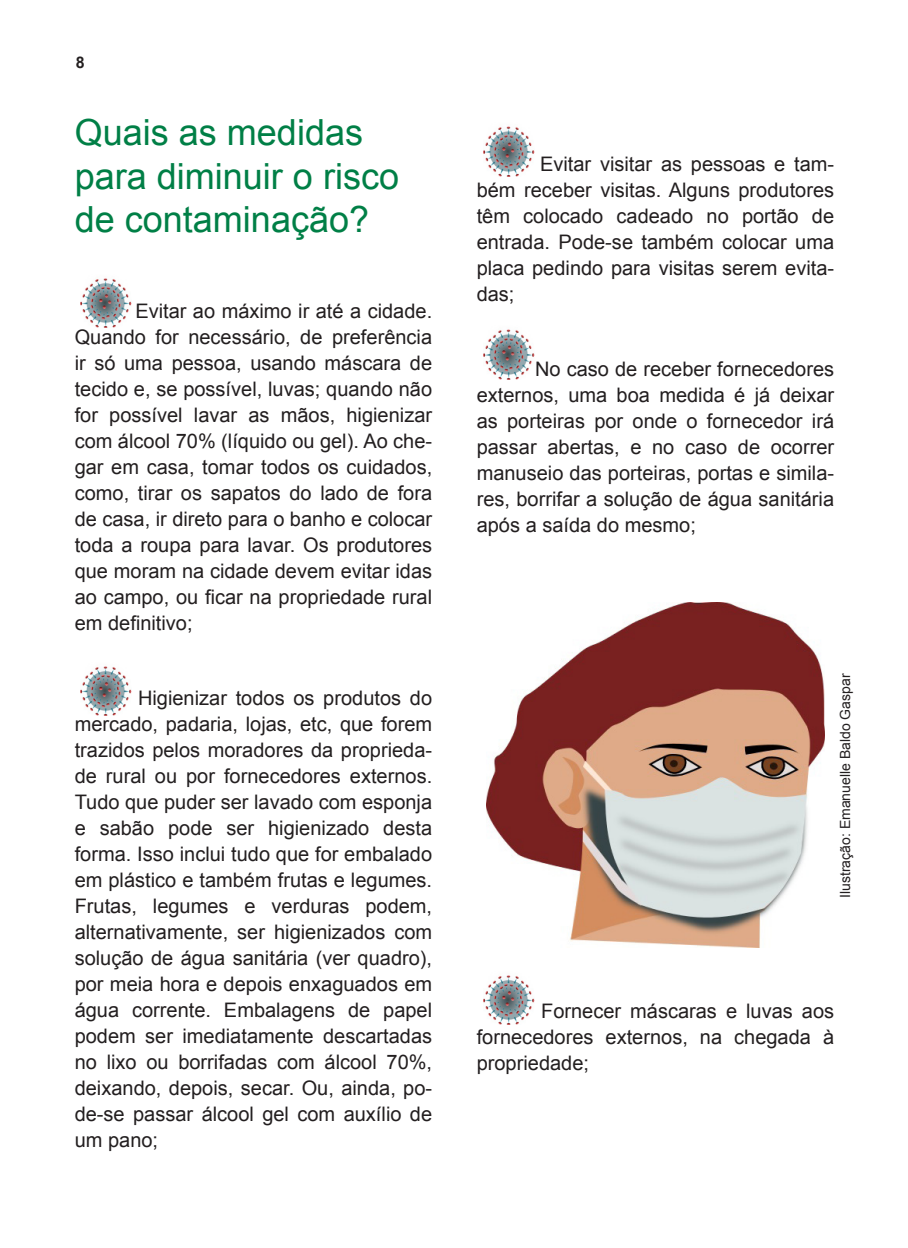
<style>
.page{position:relative;width:908px;height:1248px;background:#fff}
.page>*{position:absolute;margin:0;border:0;box-sizing:border-box;transform-origin:0 0}
.TITULO_1{font:36px/43.2px "Arial";color:#007f46}
.MIOLO{font:20px/26px "Arial";color:#231f20;text-align:justify}
.t1{font:700 16px "Arial";color:#231f20}
.CREDITO_FOTO{font:14px "Arial";color:#231f20}
</style>
<div class="page">
<img style="left:486px;top:602px;width:338px;height:345px">
<img style="left:81px;top:278px;width:51px;height:49px">
<img style="left:483px;top:126px;width:51px;height:50px">
<img style="left:483px;top:329px;width:51px;height:50px">
<img style="left:81px;top:666px;width:51px;height:49px">
<img style="left:483px;top:975px;width:51px;height:49px">
<p class="t1" style="left:76px;top:51px;width:10px">8</p>
<p class="TITULO_1" style="left:75px;top:111px;width:326px">Quais as medidas para diminuir o risco de contaminação?</p>
<p class="MIOLO" style="left:75px;top:298px;width:359px;text-indent:61px">Evitar ao máximo ir até a cidade.<br>Quando for necessário, de preferência ir só uma pessoa, usando máscara de tecido e, se possível, luvas; quando não for possível lavar as mãos, higienizar com álcool 70% (líquido ou gel). Ao che&shy;gar em casa, tomar todos os cuidados, como, tirar os sapatos do lado de fora de casa, ir direto para o banho e colocar toda a roupa para lavar. Os produtores que moram na cidade devem evitar idas ao campo, ou ficar na propriedade rural em definitivo;</p>
<p class="MIOLO" style="left:75px;top:684px;width:359px;text-indent:63px">Higienizar todos os produtos do mercado, padaria, lojas, etc, que forem trazidos pelos moradores da proprieda&shy;de rural ou por fornecedores externos.<br>Tudo que puder ser lavado com esponja e sabão pode ser higienizado desta forma. Isso inclui tudo que for embalado em plástico e também frutas e legumes.<br>Frutas, legumes e verduras podem, alternativamente, ser higienizados com solução de água sanitária (ver quadro), por meia hora e depois enxaguados em água corrente. Embalagens de papel podem ser imediatamente descartadas no lixo ou borrifadas com álcool 70%, deixando, depois, secar. Ou, ainda, po&shy;de-se passar álcool gel com auxílio de um pano;</p>
<p class="MIOLO" style="left:476px;top:151px;width:359px;text-indent:63px">Evitar visitar as pessoas e tam&shy;bém receber visitas. Alguns produtores têm colocado cadeado no portão de entrada. Pode-se também colocar uma placa pedindo para visitas serem evita&shy;das;</p>
<p class="MIOLO" style="left:476px;top:355px;width:359px;text-indent:58px">No caso de receber fornecedores externos, uma boa medida é já deixar as porteiras por onde o fornecedor irá passar abertas, e no caso de ocorrer manuseio das porteiras, portas e simila&shy;res, borrifar a solução de água sanitária após a saída do mesmo;</p>
<p class="CREDITO_FOTO" style="left:835px;top:897px;width:226px;rotate:-90deg">Ilustração: Emanuelle Baldo Gaspar</p>
<p class="MIOLO" style="left:476px;top:997px;width:359px;text-indent:64px">Fornecer máscaras e luvas aos fornecedores externos, na chegada à propriedade;</p>
</div>
